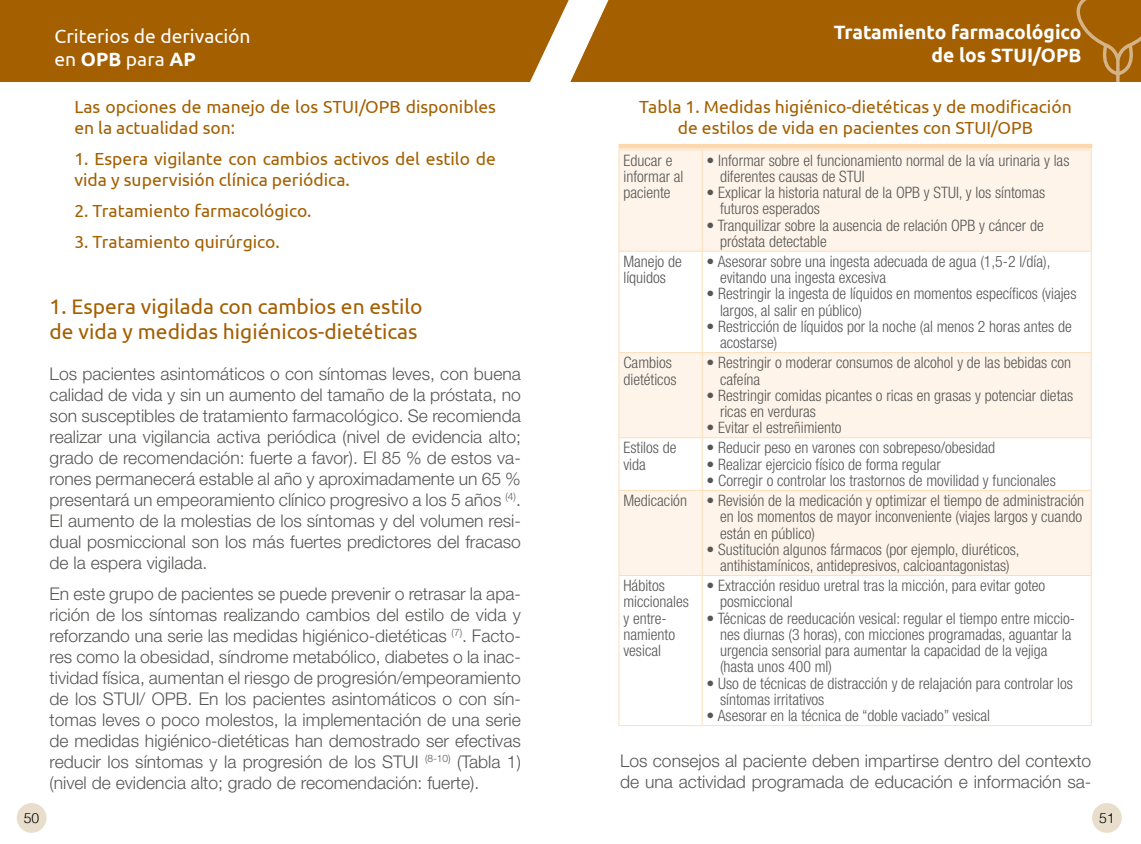
<style>
.page{position:relative;width:1141px;height:844px;background:#fff}
.page>*{position:absolute;margin:0;border:0;box-sizing:border-box;transform-origin:0 0}
.t1{font:21px/25.2px "Ubuntu";color:#a45f00}
.t2{font:700 19.25px/23.1px "Ubuntu";color:#fff;text-align:right}
.t3{font:19.25px/23.1px "Ubuntu";color:#fff}
.t4{font:300 17.5px/21px "Helvetica Neue LT Std";color:#575756;text-align:justify}
.t5{font:17.5px/21px "Ubuntu";color:#a45f00}
.t6{font:300 condensed 15.75px/16.3px "Helvetica Neue LT Std";color:#575756}
.t7{font:300 14px "Helvetica";color:#000}
.s1{font-weight:700}
</style>
<div class="page">
<div style="left:0;top:0;width:569px;height:82px;background:#a45f00"></div>
<div style="left:17px;top:802px;width:30px;height:30px;background:#e8decb;border-radius:50%"></div>
<div style="left:570px;top:0;width:505px;height:82px;background:#a45f00"></div>
<div style="left:1092px;top:802px;width:30px;height:30px;background:#e8decb;border-radius:50%"></div>
<svg style="left:1075px;top:0;width:66px;height:82px;background:#a96910"></svg>
<div style="left:619px;top:144px;width:473px;height:5px;background:#fdd8af"></div>
<svg style="left:620px;top:150px;width:471px;height:425px;fill:#fff4e9"></svg>
<hr style="left:619px;top:149px;width:83px;height:1px;background:#fddebb">
<hr style="left:702px;top:149px;width:390px;height:1px;background:#fddebb">
<hr style="left:702px;top:150px;width:1px;height:101px;background:#fddebb">
<hr style="left:1091px;top:150px;width:1px;height:101px;background:#fddebb">
<hr style="left:619px;top:251px;width:83px;height:1px;background:#fddebb">
<hr style="left:702px;top:251px;width:390px;height:1px;background:#fddebb">
<hr style="left:702px;top:251px;width:1px;height:101px;background:#fddebb">
<hr style="left:1091px;top:251px;width:1px;height:101px;background:#fddebb">
<hr style="left:619px;top:352px;width:83px;height:1px;background:#fddebb">
<hr style="left:702px;top:352px;width:390px;height:1px;background:#fddebb">
<hr style="left:702px;top:353px;width:1px;height:84px;background:#fddebb">
<hr style="left:1091px;top:353px;width:1px;height:84px;background:#fddebb">
<hr style="left:619px;top:437px;width:83px;height:1px;background:#fddebb">
<hr style="left:702px;top:437px;width:390px;height:1px;background:#fddebb">
<hr style="left:702px;top:438px;width:1px;height:52px;background:#fddebb">
<hr style="left:1091px;top:438px;width:1px;height:52px;background:#fddebb">
<hr style="left:619px;top:490px;width:83px;height:1px;background:#fddebb">
<hr style="left:702px;top:490px;width:390px;height:1px;background:#fddebb">
<hr style="left:702px;top:490px;width:1px;height:85px;background:#fddebb">
<hr style="left:1091px;top:490px;width:1px;height:85px;background:#fddebb">
<hr style="left:702px;top:575px;width:1px;height:150px;background:#fddebb">
<hr style="left:1091px;top:575px;width:1px;height:150px;background:#fddebb">
<hr style="left:619px;top:575px;width:83px;height:1px;background:#fddebb">
<hr style="left:702px;top:575px;width:390px;height:1px;background:#fddebb">
<hr style="left:619px;top:150px;width:1px;height:101px;background:#fddebb">
<hr style="left:619px;top:251px;width:1px;height:101px;background:#fddebb">
<hr style="left:619px;top:353px;width:1px;height:84px;background:#fddebb">
<hr style="left:619px;top:438px;width:1px;height:52px;background:#fddebb">
<hr style="left:619px;top:490px;width:1px;height:85px;background:#fddebb">
<hr style="left:619px;top:575px;width:1px;height:150px;background:#fddebb">
<hr style="left:619px;top:725px;width:83px;height:1px;background:#fddebb">
<hr style="left:702px;top:725px;width:390px;height:1px;background:#fddebb">
<p class="t3" style="left:55px;top:24px;width:198px">Criterios de derivación en <span class="s1">OPB</span> para <span class="s1">AP</span></p>
<p class="t5" style="left:74px;top:96px;width:423px">Las opciones de manejo de los STUI/OPB disponibles en la actualidad son:</p>
<p class="t5" style="left:74px;top:147px;width:423px">1. Espera vigilante con cambios activos del estilo de vida y supervisión clínica periódica.</p>
<p class="t5" style="left:74px;top:199px;width:239px">2. Tratamiento farmacológico.</p>
<p class="t5" style="left:74px;top:230px;width:207px">3. Tratamiento quirúrgico.</p>
<p class="t7" style="left:24px;top:806px;width:17px">50</p>
<h1 class="t1" style="left:50px;top:293px;width:374px">1. Espera vigilada con cambios en estilo de vida y medidas higiénicos-dietéticas</h1>
<p class="t4" style="left:50px;top:363px;width:473px">Los pacientes asintomáticos o con síntomas leves, con buena calidad de vida y sin un aumento del tamaño de la próstata, no son susceptibles de tratamiento farmacológico. Se recomienda realizar una vigilancia activa periódica (nivel de evidencia alto; grado de recomendación: fuerte a favor). El 85 % de estos va&shy;rones permanecerá estable al año y aproximadamente un 65 % presentará un empeoramiento clínico progresivo a los 5 años <sup>(4)</sup>.<br>El aumento de la molestias de los síntomas y del volumen resi&shy;dual posmiccional son los más fuertes predictores del fracaso de la espera vigilada.</p>
<p class="t4" style="left:50px;top:582px;width:473px">En este grupo de pacientes se puede prevenir o retrasar la apa&shy;rición de los síntomas realizando cambios del estilo de vida y reforzando una serie las medidas higiénico-dietéticas <sup>(7)</sup>. Facto&shy;res como la obesidad, síndrome metabólico, diabetes o la inac&shy;tividad física, aumentan el riesgo de progresión/empeoramiento de los STUI/ OPB. En los pacientes asintomáticos o con sín&shy;tomas leves o poco molestos, la implementación de una serie de medidas higiénico-dietéticas han demostrado ser efectivas reducir los síntomas y la progresión de los STUI <sup>(8-10)</sup> (Tabla 1) (nivel de evidencia alto; grado de recomendación: fuerte).</p>
<p class="t2" style="left:834px;top:20px;width:249px">Tratamiento farmacológico de los STUI/OPB</p>
<p class="t5" style="left:639px;top:96px;width:434px;text-align:center">Tabla 1. Medidas higiénico-dietéticas y de modificación de estilos de vida en pacientes con STUI/OPB</p>
<p class="t6" style="left:623px;top:152px;width:62px">Educar e informar al paciente</p>
<p class="t6" style="left:720px;top:152px;width:351px;text-indent:-13px">• Informar sobre el funcionamiento normal de la vía urinaria y las diferentes causas de STUI</p>
<p class="t6" style="left:720px;top:184px;width:327px;text-indent:-13px">• Explicar la historia natural de la OPB y STUI, y los síntomas futuros esperados</p>
<p class="t6" style="left:720px;top:216px;width:325px;text-indent:-13px">• Tranquilizar sobre la ausencia de relación OPB y cáncer de próstata detectable</p>
<p class="t6" style="left:623px;top:253px;width:60px">Manejo de líquidos</p>
<p class="t6" style="left:720px;top:253px;width:332px;text-indent:-13px">• Asesorar sobre una ingesta adecuada de agua (1,5-2 l/día), evitando una ingesta excesiva</p>
<p class="t6" style="left:720px;top:285px;width:358px;text-indent:-13px">• Restringir la ingesta de líquidos en momentos específicos (viajes largos, al salir en público)</p>
<p class="t6" style="left:720px;top:318px;width:353px;text-indent:-13px">• Restricción de líquidos por la noche (al menos 2 horas antes de acostarse)</p>
<p class="t6" style="left:623px;top:354px;width:55px">Cambios dietéticos</p>
<p class="t6" style="left:720px;top:354px;width:353px;text-indent:-13px">• Restringir o moderar consumos de alcohol y de las bebidas con cafeína</p>
<p class="t6" style="left:720px;top:387px;width:355px;text-indent:-13px">• Restringir comidas picantes o ricas en grasas y potenciar dietas ricas en verduras</p>
<p class="t6" style="left:707px;top:419px;width:136px">• Evitar el estreñimiento</p>
<p class="t6" style="left:623px;top:439px;width:55px">Estilos de vida</p>
<p class="t6" style="left:707px;top:439px;width:290px">• Reducir peso en varones con sobrepeso/obesidad</p>
<p class="t6" style="left:707px;top:455px;width:236px">• Realizar ejercicio físico de forma regular</p>
<p class="t6" style="left:623px;top:470px;width:462px;line-height:20.1px;text-indent:83px">• Corregir o controlar los trastornos de movilidad y funcionales<br>Medicación • Revisión de la medicación y optimizar el tiempo de administración</p>
<p class="t6" style="left:720px;top:508px;width:363px">en los momentos de mayor inconveniente (viajes largos y cuando están en público)</p>
<p class="t6" style="left:707px;top:541px;width:314px;text-align:center">• Sustitución algunos fármacos (por ejemplo, diuréticos, antihistamínicos, antidepresivos, calcioantagonistas)</p>
<p class="t6" style="left:623px;top:577px;width:67px">Hábitos miccionales y entre&shy;namiento vesical</p>
<p class="t6" style="left:720px;top:577px;width:327px;text-indent:-13px">• Extracción residuo uretral tras la micción, para evitar goteo posmiccional</p>
<p class="t6" style="left:720px;top:609px;width:356px;text-indent:-13px">• Técnicas de reeducación vesical: regular el tiempo entre miccio&shy;nes diurnas (3 horas), con micciones programadas, aguantar la urgencia sensorial para aumentar la capacidad de la vejiga (hasta unos 400 ml)</p>
<p class="t6" style="left:720px;top:674px;width:354px;text-indent:-13px">• Uso de técnicas de distracción y de relajación para controlar los síntomas irritativos</p>
<p class="t6" style="left:707px;top:707px;width:285px">• Asesorar en la técnica de “doble vaciado” vesical</p>
<p class="t4" style="left:620px;top:749px;width:473px">Los consejos al paciente deben impartirse dentro del contexto de una actividad programada de educación e información sa-</p>
<p class="t7" style="left:1099px;top:806px;width:17px">51</p>
</div>
